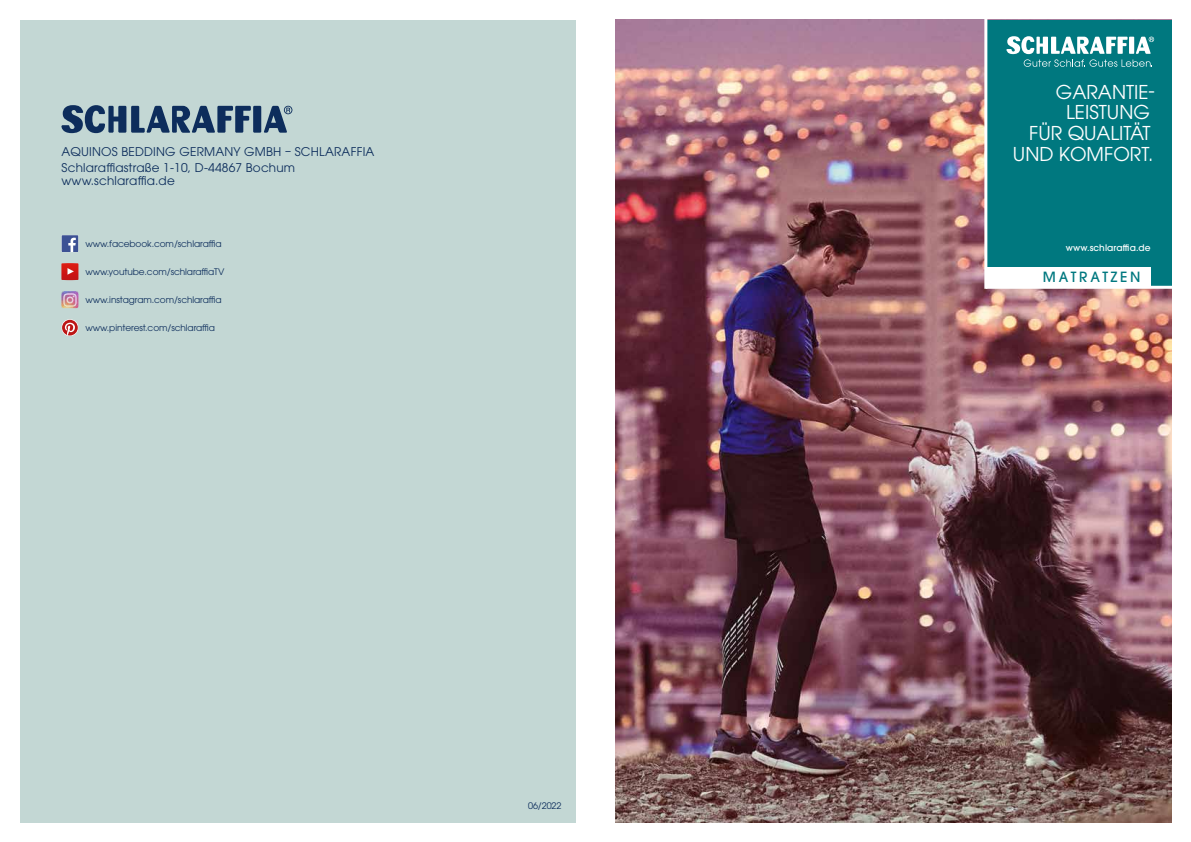
<style>
.page{position:relative;width:1191px;height:842px;background:#fff}
.page>*{position:absolute;margin:0;border:0;box-sizing:border-box;transform-origin:0 0}
.t1{font:19px/20.9px "ITC Avant Garde Pro";color:#fff;text-align:right}
.t2{font:500 14px "ITC Avant Garde Pro";letter-spacing:.2em;color:#00787f}
.t3{font:12px/16px "ITC Avant Garde Pro";letter-spacing:.015em;color:#0d2d5c}
.t4{font:9px "ITC Avant Garde Pro";letter-spacing:-.01em;color:#0d2d5c}
.t5{font:500 9px "ITC Avant Garde Pro";letter-spacing:.015em;color:#fff}
</style>
<div class="page">
<img style="left:615px;top:20px;width:556px;height:802px">
<div style="left:986px;top:20px;width:185px;height:267px;background:#00787f"></div>
<svg style="left:1006px;top:36px;width:148px;height:31px"></svg>
<hr style="left:984px;top:0;width:3px;height:289px;background:#fff">
<hr style="left:986px;top:286px;width:205px;height:3px;background:#fff">
<div style="left:986px;top:267px;width:164px;height:19px;background:#fff"></div>
<div style="left:20px;top:20px;width:555px;height:802px;background:#c3d7d4"></div>
<svg style="left:61px;top:235px;width:17px;height:17px"></svg>
<img style="left:61px;top:291px;width:17px;height:17px">
<svg style="left:61px;top:263px;width:17px;height:17px"></svg>
<svg style="left:61px;top:319px;width:17px;height:17px"></svg>
<div style="left:253px;top:106px;width:8px;height:27px;background:#0d2d5c"></div>
<svg style="left:61px;top:105px;width:190px;height:28px"></svg>
<svg style="left:264px;top:106px;width:28px;height:27px"></svg>
<h3 class="t3" style="left:61px;top:143px;width:314px">AQUINOS BEDDING GERMANY GMBH – SCHLARAFFIA<br>Schlaraffiastraße 1-10, D-44867 Bochum</h3>
<h3 class="t3" style="left:61px;top:172px;width:115px">www.schlaraffia.de</h3>
<p class="t4" style="left:86px;top:238px;width:137px">www.facebook.com/schlaraffia</p>
<p class="t4" style="left:86px;top:266px;width:140px">www.youtube.com/schlaraffiaTV</p>
<p class="t4" style="left:86px;top:294px;width:138px">www.instagram.com/schlaraffia</p>
<p class="t4" style="left:86px;top:322px;width:131px">www.pinterest.com/schlaraffia</p>
<p class="t4" style="left:528px;top:800px;width:35px">06/2022</p>
<h1 class="t1" style="left:1013px;top:81px;width:143px">GARANTIE-<br>LEISTUNG<br>FÜR QUALITÄT<br>UND KOMFORT.</h1>
<p class="t5" style="left:1066px;top:241px;width:86px">www.schlaraffia.de</p>
<h2 class="t2" style="left:1042px;top:267px;width:99px">MATRATZEN</h2>
</div>
